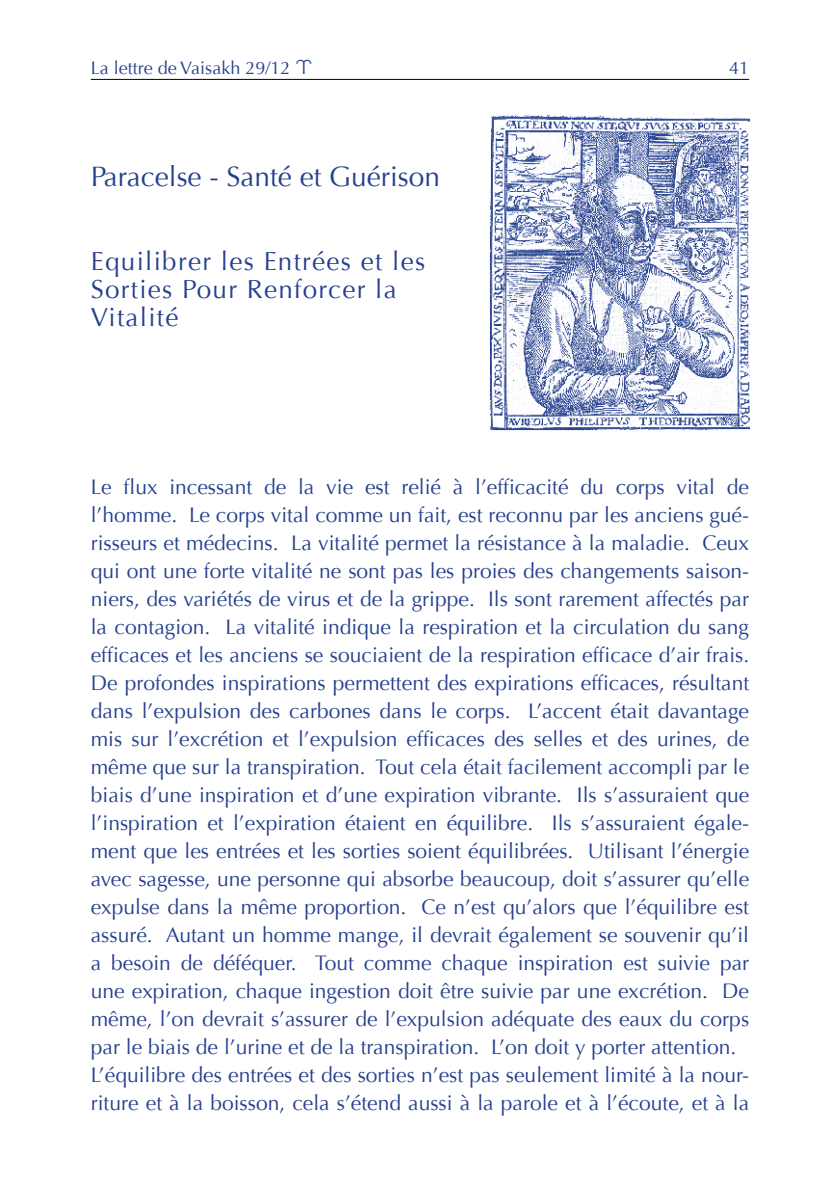
<style>
.page{position:relative;width:840px;height:1191px;background:#fff}
.page>*{position:absolute;margin:0;border:0;box-sizing:border-box;transform-origin:0 0}
.t1{font:28px "Optima";color:#25408f}
.t2{font:26px/28px "Optima";letter-spacing:.05em;color:#25408f}
.t3{font:21px/28px "Optima";color:#25408f}
.t4{font:18px "Optima";color:#25408f}
.s1{font-family:"Glyphs"}
</style>
<div class="page">
<hr style="left:91px;top:79px;width:657px;height:1px;background:#000">
<img style="left:490px;top:113px;width:258px;height:318px">
<p class="t4" style="left:91px;top:57px;width:223px">La lettre de Vaisakh 29/12 <span class="s1">1</span></p>
<p class="t4" style="left:728px;top:57px;width:22px">41</p>
<h1 class="t1" style="left:91px;top:160px;width:350px">Paracelse - Santé et Guérison</h1>
<p class="t2" style="left:91px;top:247px;width:336px">Equilibrer les Entrées et les<br>Sorties Pour Renforcer la<br>Vitalité</p>
<p class="t3" style="left:91px;top:473px;width:659px">Le flux incessant de la vie est relié à l’efficacité du corps vital de l’homme. Le corps vital comme un fait, est reconnu par les anciens gué&shy;risseurs et médecins. La vitalité permet la résistance à la maladie. Ceux qui ont une forte vitalité ne sont pas les proies des changements saison&shy;niers, des variétés de virus et de la grippe. Ils sont rarement affectés par la contagion. La vitalité indique la respiration et la circulation du sang efficaces et les anciens se souciaient de la respiration efficace d’air frais.<br>De profondes inspirations permettent des expirations efficaces, résultant dans l’expulsion des carbones dans le corps. L’accent était davantage mis sur l’excrétion et l’expulsion efficaces des selles et des urines, de même que sur la transpiration. Tout cela était facilement accompli par le biais d’une inspiration et d’une expiration vibrante. Ils s’assuraient que l’inspiration et l’expiration étaient en équilibre. Ils s’assuraient égale&shy;ment que les entrées et les sorties soient équilibrées. Utilisant l’énergie avec sagesse, une personne qui absorbe beaucoup, doit s’assurer qu’elle expulse dans la même proportion. Ce n’est qu’alors que l’équilibre est assuré. Autant un homme mange, il devrait également se souvenir qu’il a besoin de déféquer. Tout comme chaque inspiration est suivie par une expiration, chaque ingestion doit être suivie par une excrétion. De même, l’on devrait s’assurer de l’expulsion adéquate des eaux du corps par le biais de l’urine et de la transpiration. L’on doit y porter attention.<br>L’équilibre des entrées et des sorties n’est pas seulement limité à la nour&shy;riture et à la boisson, cela s’étend aussi à la parole et à l’écoute, et à la</p>
</div>
